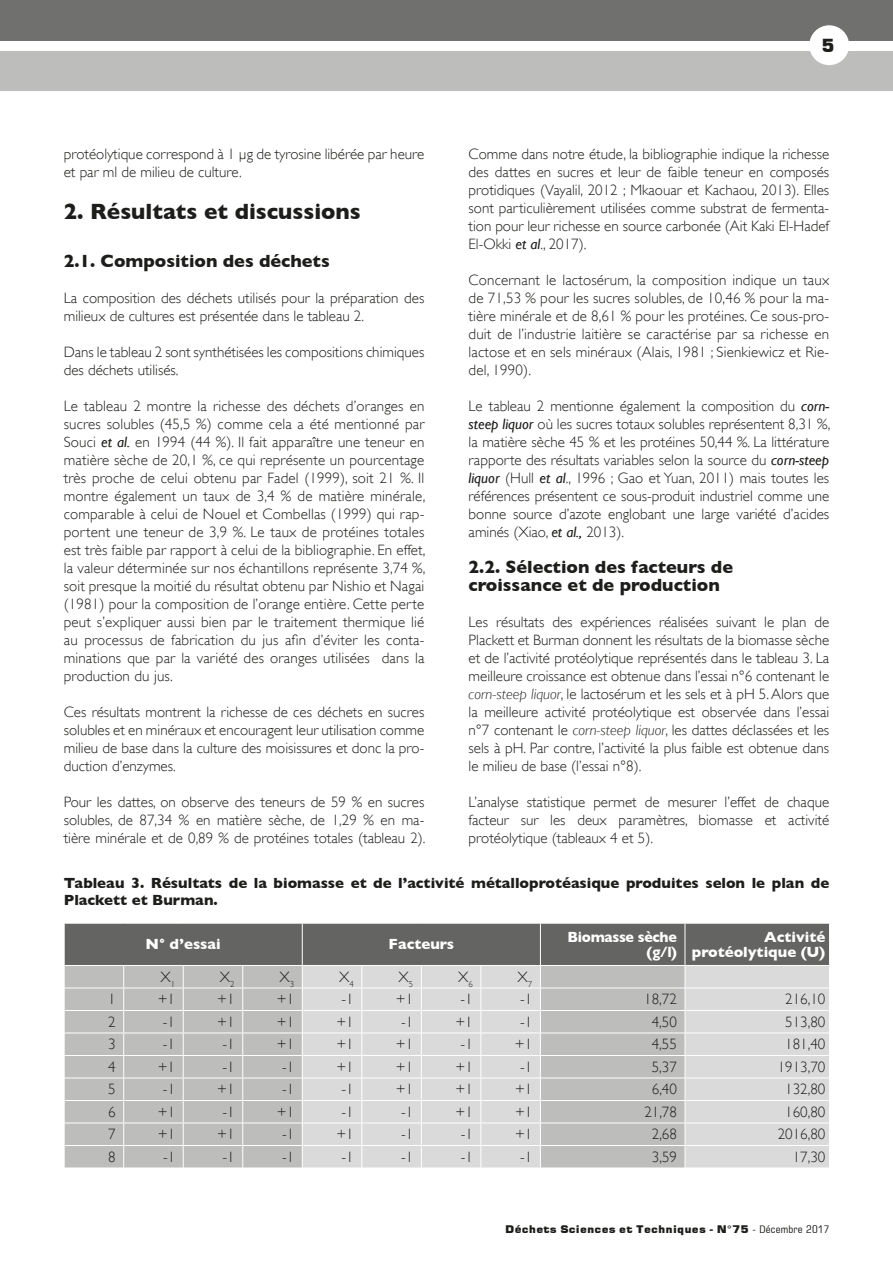
<style>
.page{position:relative;width:893px;height:1263px;background:#fff}
.page>*{position:absolute;margin:0;border:0;box-sizing:border-box;transform-origin:0 0}
.t1{font:700 22.5px "Gill Sans";color:#1d1d1b}
.t2{font:700 18px/18px "Gill Sans";color:#1d1d1b}
.t3{font:18px "Square 721 Blk Normal";color:#1d1d1b}
.t4{font:300 15px/18px "Gill Sans";color:#1d1d1b;text-align:justify}
.t5{font:700 15px/16.5px "Gill Sans";color:#1d1d1b}
.t6{font:700 15px/15px "Gill Sans";color:#fff;text-align:right}
.t7{font:700 15px/15px "Gill Sans";letter-spacing:-.02em;color:#fff;text-align:right;scale:.95 1}
.t8{font:10.5px "Square 721 Blk Normal";letter-spacing:.02em;color:#1d1d1b;scale:1.09 1}
.s1{font-weight:400;font-style:italic}
.s2{color:#1c1c1c}
.s3{font-style:italic}
.s4{font-family:"Square 721 BT";font-stretch:condensed}
</style>
<div class="page">
<div style="left:0;top:0;width:893px;height:40px;background:#70706f"></div>
<div style="left:0;top:51px;width:893px;height:39px;background:#bdbdbc"></div>
<div style="left:809px;top:25px;width:40px;height:40px;background:#fff;border-radius:50%"></div>
<svg style="left:64px;top:923px;width:766px;height:244px;background:#bcbcbc"></svg>
<p class="t4" style="left:64px;top:145px;width:362px">protéolytique correspond à 1 µg de tyrosine libérée par heure et par ml de milieu de culture.</p>
<h1 class="t1" style="left:64px;top:198px;width:299px">2. Résultats et discussions</h1>
<p class="t2" style="left:64px;top:252px;width:268px">2.1. Composition des déchets</p>
<p class="t4" style="left:64px;top:289px;width:362px">La composition des déchets utilisés pour la préparation des milieux de cultures est présentée dans le tableau 2.</p>
<p class="t4" style="left:64px;top:343px;width:362px">Dans le tableau 2 sont synthétisées les compositions chimiques des déchets utilisés.</p>
<p class="t4" style="left:64px;top:397px;width:363px">Le tableau 2 montre la richesse des déchets d’oranges en sucres solubles (45,5 %) comme cela a été mentionné par Souci <span class="s1">et al.</span> en 1994 (44 %). Il fait apparaître une teneur en matière sèche de 20,1 %, ce qui représente un pourcentage très proche de celui obtenu par Fadel (1999), soit 21 %. Il montre également un taux de 3,4 % de matière minérale, comparable à celui de Nouel et Combellas (1999) qui rap&shy;portent une teneur de 3,9 %. Le taux de protéines totales est très faible par rapport à celui de la bibliographie. En effet, la valeur déterminée sur nos échantillons représente 3,74 %, soit presque la moitié du résultat obtenu par Nishio et Nagai (1981) pour la composition de l’orange entière. Cette perte peut s’expliquer aussi bien par le traitement thermique lié au processus de fabrication du jus afin d’éviter les conta&shy;minations que par la variété des oranges utilisées dans la production du jus.</p>
<p class="t4" style="left:64px;top:703px;width:362px">Ces résultats montrent la richesse de ces déchets en sucres solubles et en minéraux et encouragent leur utilisation comme milieu de base dans la culture des moisissures et donc la pro&shy;duction d’enzymes.</p>
<p class="t4" style="left:64px;top:793px;width:363px">Pour les dattes, on observe des teneurs de 59 % en sucres solubles, de 87,34 % en matière sèche, de 1,29 % en ma&shy;tière minérale et de 0,89 % de protéines totales (tableau 2).</p>
<p class="t3" style="left:821px;top:34px;width:15px">5</p>
<p class="t4" style="left:469px;top:145px;width:362px">Comme dans notre étude, la bibliographie indique la richesse des dattes en sucres et leur de faible teneur en composés protidiques (Vayalil, 2012 ; Mkaouar et Kachaou, 2013). Elles sont particulièrement utilisées comme substrat de fermenta&shy;tion pour leur richesse en source carbonée (Ait Kaki El-Hadef El-Okki <span class="s1">et al</span>., 2017)<span class="s2">.</span></p>
<p class="t4" style="left:469px;top:271px;width:362px">Concernant le lactosérum, la composition indique un taux de 71,53 % pour les sucres solubles, de 10,46 % pour la ma&shy;tière minérale et de 8,61 % pour les protéines. Ce sous-pro&shy;duit de l’industrie laitière se caractérise par sa richesse en lactose et en sels minéraux (Alais, 1981 ; Sienkiewicz et Rie&shy;del, 1990).</p>
<p class="t4" style="left:469px;top:397px;width:363px">Le tableau 2 mentionne également la composition du <span class="s1">corn&shy;steep liquor</span> où les sucres totaux solubles représentent 8,31 %, la matière sèche 45 % et les protéines 50,44 %. La littérature rapporte des résultats variables selon la source du <span class="s1">corn-steep liquor</span> (Hull <span class="s1">et al</span>., 1996 ; Gao et Yuan, 2011) mais toutes les références présentent ce sous-produit industriel comme une bonne source d’azote englobant une large variété d’acides aminés (Xiao, <span class="s1">et al.,</span> 2013).</p>
<p class="t2" style="left:469px;top:558px;width:266px">2.2. Sélection des facteurs de croissance et de production</p>
<p class="t4" style="left:469px;top:613px;width:362px">Les résultats des expériences réalisées suivant le plan de Plackett et Burman donnent les résultats de la biomasse sèche et de l’activité protéolytique représentés dans le tableau 3. La meilleure croissance est obtenue dans l’essai n°6 contenant le <span class="s3">corn-steep liquor</span>, le lactosérum et les sels et à pH 5. Alors que la meilleure activité protéolytique est observée dans l’essai n°7 contenant le <span class="s3">corn-steep liquor</span>, les dattes déclassées et les sels à pH. Par contre, l’activité la plus faible est obtenue dans le milieu de base (l’essai n°8).</p>
<p class="t4" style="left:469px;top:793px;width:362px">L’analyse statistique permet de mesurer l’effet de chaque facteur sur les deux paramètres, biomasse et activité protéolytique (tableaux 4 et 5).</p>
<p class="t5" style="left:64px;top:875px;width:767px">Tableau 3. Résultats de la biomasse et de l’activité métalloprotéasique produites selon le plan de<br>Plackett et Burman.</p>
<p class="t6" style="left:146px;top:937px;width:77px">N° d’essai</p>
<p class="t6" style="left:389px;top:937px;width:67px">Facteurs</p>
<p class="t7" style="left:567px;top:929px;width:117px">Biomasse sèche (g/l)</p>
<p class="t6" style="left:692px;top:929px;width:135px">Activité protéolytique (U)</p>
<p class="t4" style="left:160px;top:968px;width:16px">X<sub>1</sub></p>
<p class="t4" style="left:220px;top:968px;width:16px">X<sub>2</sub></p>
<p class="t4" style="left:279px;top:968px;width:16px">X<sub>3</sub></p>
<p class="t4" style="left:339px;top:968px;width:16px">X<sub>4</sub></p>
<p class="t4" style="left:399px;top:968px;width:16px">X<sub>5</sub></p>
<p class="t4" style="left:458px;top:968px;width:16px">X<sub>6</sub></p>
<p class="t4" style="left:518px;top:968px;width:16px">X<sub>7</sub></p>
<p class="t4" style="left:108px;top:990px;width:9px">1</p>
<p class="t4" style="left:158px;top:990px;width:19px">+1</p>
<p class="t4" style="left:217px;top:990px;width:19px">+1</p>
<p class="t4" style="left:277px;top:990px;width:19px">+1</p>
<p class="t4" style="left:342px;top:990px;width:14px">-1</p>
<p class="t4" style="left:396px;top:990px;width:19px">+1</p>
<p class="t4" style="left:461px;top:990px;width:14px">-1</p>
<p class="t4" style="left:520px;top:990px;width:14px">-1</p>
<p class="t4" style="left:644px;top:990px;width:34px">18,72</p>
<p class="t4" style="left:785px;top:990px;width:42px">216,10</p>
<p class="t4" style="left:108px;top:1013px;width:9px">2</p>
<p class="t4" style="left:163px;top:1013px;width:14px">-1</p>
<p class="t4" style="left:217px;top:1013px;width:19px">+1</p>
<p class="t4" style="left:277px;top:1013px;width:19px">+1</p>
<p class="t4" style="left:336px;top:1013px;width:19px">+1</p>
<p class="t4" style="left:401px;top:1013px;width:14px">-1</p>
<p class="t4" style="left:455px;top:1013px;width:19px">+1</p>
<p class="t4" style="left:520px;top:1013px;width:14px">-1</p>
<p class="t4" style="left:652px;top:1013px;width:27px">4,50</p>
<p class="t4" style="left:785px;top:1013px;width:42px">513,80</p>
<p class="t4" style="left:108px;top:1035px;width:9px">3</p>
<p class="t4" style="left:163px;top:1035px;width:14px">-1</p>
<p class="t4" style="left:222px;top:1035px;width:14px">-1</p>
<p class="t4" style="left:277px;top:1035px;width:19px">+1</p>
<p class="t4" style="left:336px;top:1035px;width:19px">+1</p>
<p class="t4" style="left:396px;top:1035px;width:19px">+1</p>
<p class="t4" style="left:461px;top:1035px;width:14px">-1</p>
<p class="t4" style="left:515px;top:1035px;width:19px">+1</p>
<p class="t4" style="left:652px;top:1035px;width:27px">4,55</p>
<p class="t4" style="left:785px;top:1035px;width:42px">181,40</p>
<p class="t4" style="left:108px;top:1058px;width:9px">4</p>
<p class="t4" style="left:158px;top:1058px;width:19px">+1</p>
<p class="t4" style="left:222px;top:1058px;width:14px">-1</p>
<p class="t4" style="left:282px;top:1058px;width:14px">-1</p>
<p class="t4" style="left:336px;top:1058px;width:19px">+1</p>
<p class="t4" style="left:396px;top:1058px;width:19px">+1</p>
<p class="t4" style="left:455px;top:1058px;width:19px">+1</p>
<p class="t4" style="left:520px;top:1058px;width:14px">-1</p>
<p class="t4" style="left:652px;top:1058px;width:27px">5,37</p>
<p class="t4" style="left:778px;top:1058px;width:49px">1913,70</p>
<p class="t4" style="left:108px;top:1080px;width:9px">5</p>
<p class="t4" style="left:163px;top:1080px;width:14px">-1</p>
<p class="t4" style="left:217px;top:1080px;width:19px">+1</p>
<p class="t4" style="left:282px;top:1080px;width:14px">-1</p>
<p class="t4" style="left:342px;top:1080px;width:14px">-1</p>
<p class="t4" style="left:396px;top:1080px;width:19px">+1</p>
<p class="t4" style="left:455px;top:1080px;width:19px">+1</p>
<p class="t4" style="left:515px;top:1080px;width:19px">+1</p>
<p class="t4" style="left:652px;top:1080px;width:27px">6,40</p>
<p class="t4" style="left:785px;top:1080px;width:42px">132,80</p>
<p class="t4" style="left:108px;top:1103px;width:9px">6</p>
<p class="t4" style="left:158px;top:1103px;width:19px">+1</p>
<p class="t4" style="left:223px;top:1103px;width:14px">-1</p>
<p class="t4" style="left:277px;top:1103px;width:19px">+1</p>
<p class="t4" style="left:342px;top:1103px;width:14px">-1</p>
<p class="t4" style="left:401px;top:1103px;width:14px">-1</p>
<p class="t4" style="left:455px;top:1103px;width:19px">+1</p>
<p class="t4" style="left:515px;top:1103px;width:19px">+1</p>
<p class="t4" style="left:644px;top:1103px;width:34px">21,78</p>
<p class="t4" style="left:785px;top:1103px;width:42px">160,80</p>
<p class="t4" style="left:108px;top:1125px;width:9px">7</p>
<p class="t4" style="left:158px;top:1125px;width:19px">+1</p>
<p class="t4" style="left:217px;top:1125px;width:19px">+1</p>
<p class="t4" style="left:282px;top:1125px;width:14px">-1</p>
<p class="t4" style="left:336px;top:1125px;width:19px">+1</p>
<p class="t4" style="left:401px;top:1125px;width:14px">-1</p>
<p class="t4" style="left:461px;top:1125px;width:14px">-1</p>
<p class="t4" style="left:515px;top:1125px;width:19px">+1</p>
<p class="t4" style="left:652px;top:1125px;width:27px">2,68</p>
<p class="t4" style="left:778px;top:1125px;width:49px">2016,80</p>
<p class="t4" style="left:108px;top:1148px;width:9px">8</p>
<p class="t4" style="left:163px;top:1148px;width:14px">-1</p>
<p class="t4" style="left:223px;top:1148px;width:14px">-1</p>
<p class="t4" style="left:282px;top:1148px;width:14px">-1</p>
<p class="t4" style="left:342px;top:1148px;width:14px">-1</p>
<p class="t4" style="left:401px;top:1148px;width:14px">-1</p>
<p class="t4" style="left:461px;top:1148px;width:14px">-1</p>
<p class="t4" style="left:520px;top:1148px;width:14px">-1</p>
<p class="t4" style="left:652px;top:1148px;width:27px">3,59</p>
<p class="t4" style="left:793px;top:1148px;width:34px">17,30</p>
<p class="t8" style="left:505px;top:1223px;width:299px">Déchets Sciences et Techniques - N°75 <span class="s4">- Décembre 2017</span></p>
</div>
